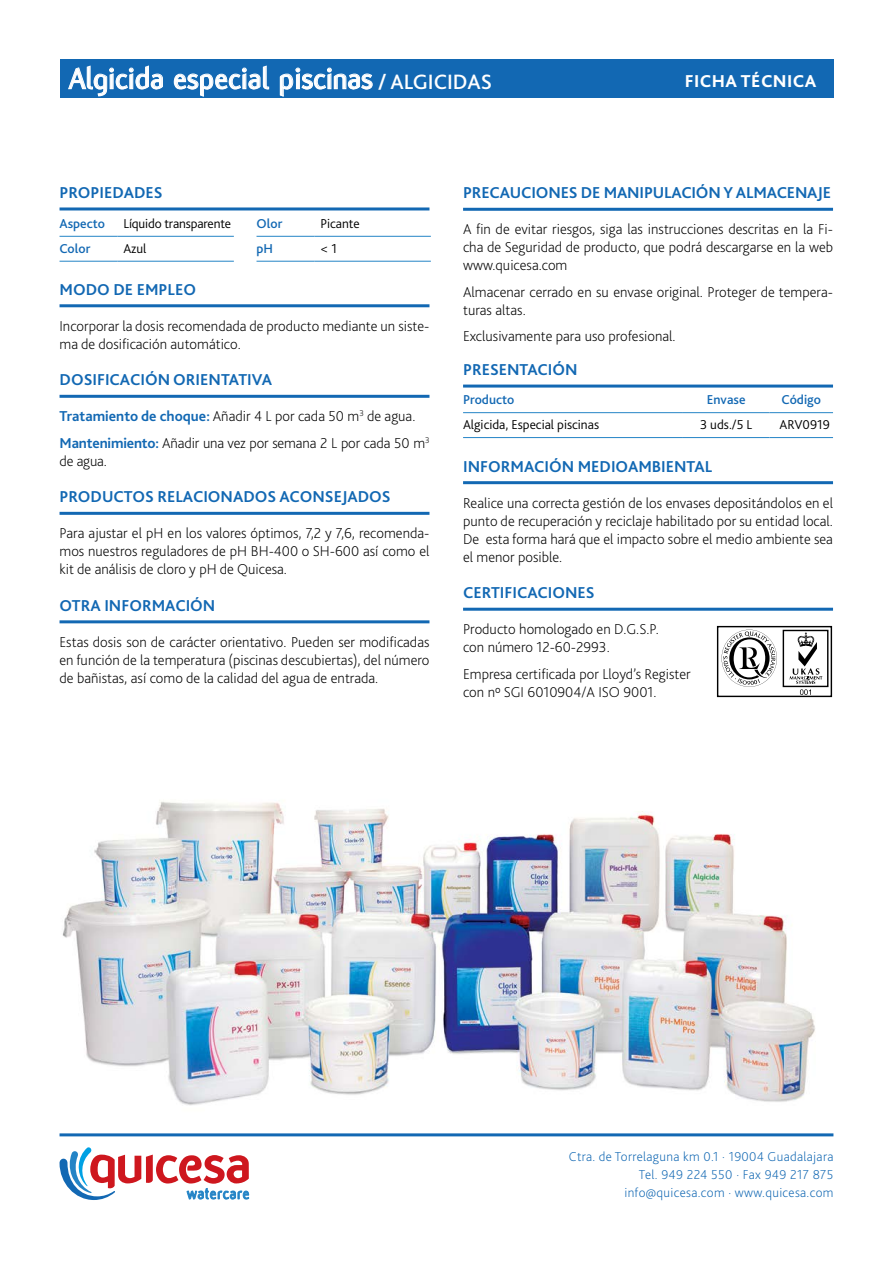
<style>
.page{position:relative;width:893px;height:1263px;background:#fff}
.page>*{position:absolute;margin:0;border:0;box-sizing:border-box;transform-origin:0 0}
.t1{font:700 31.5px "Flux";color:#fff}
.t2{font:500 21.75px "Bliss 2";color:#fff}
.t3{font:800 18px "Bliss 2";letter-spacing:.025em;color:#fff}
.t4{font:700 16.5px "Bliss 2";color:#1268b3}
.t5{font:200 15px/18px "Bliss 2";color:#000}
.t6{font:200 13.5px/18px "Bliss 2";letter-spacing:.025em;color:#1268b3;text-align:right}
.t7{font:300 13.5px "Bliss 2";color:#000}
.t8{font:500 13.5px "Bliss 2";color:#1268b3}
.s1{font-weight:700;color:#1268b3}
</style>
<div class="page">
<hr style="left:60px;top:1133px;width:773px;height:3px;background:#1268b3">
<hr style="left:463px;top:481px;width:370px;height:3px;background:#1268b3">
<hr style="left:463px;top:608px;width:370px;height:3px;background:#1268b3">
<hr style="left:60px;top:207px;width:369px;height:3px;background:#1268b3">
<hr style="left:463px;top:385px;width:370px;height:3px;background:#1268b3">
<div style="left:60px;top:60px;width:773px;height:38px;background:#1268b3"></div>
<svg style="left:68px;top:65px;width:95px;height:32px"></svg>
<svg style="left:174px;top:65px;width:95px;height:32px"></svg>
<svg style="left:280px;top:67px;width:93px;height:30px"></svg>
<hr style="left:117px;top:236px;width:117px;height:1px;background:#2484c6">
<hr style="left:60px;top:261px;width:57px;height:1px;background:#2484c6">
<hr style="left:117px;top:261px;width:117px;height:1px;background:#2484c6">
<hr style="left:60px;top:236px;width:57px;height:1px;background:#2484c6">
<hr style="left:256px;top:236px;width:58px;height:1px;background:#2484c6">
<hr style="left:314px;top:236px;width:117px;height:1px;background:#2484c6">
<hr style="left:256px;top:261px;width:58px;height:1px;background:#2484c6">
<hr style="left:314px;top:261px;width:117px;height:1px;background:#2484c6">
<hr style="left:683px;top:412px;width:86px;height:1px;background:#2484c6">
<hr style="left:769px;top:412px;width:64px;height:1px;background:#2484c6">
<hr style="left:463px;top:437px;width:220px;height:1px;background:#2484c6">
<hr style="left:683px;top:437px;width:86px;height:1px;background:#2484c6">
<hr style="left:769px;top:437px;width:64px;height:1px;background:#2484c6">
<hr style="left:463px;top:412px;width:220px;height:1px;background:#2484c6">
<svg style="left:60px;top:1147px;width:190px;height:53px"></svg>
<svg style="left:716px;top:625px;width:117px;height:73px"></svg>
<hr style="left:463px;top:208px;width:370px;height:3px;background:#1268b3">
<hr style="left:60px;top:304px;width:369px;height:3px;background:#1268b3">
<hr style="left:60px;top:395px;width:369px;height:3px;background:#1268b3">
<hr style="left:60px;top:512px;width:369px;height:3px;background:#1268b3">
<hr style="left:60px;top:620px;width:369px;height:3px;background:#1268b3">
<img style="left:62px;top:801px;width:753px;height:305px">
<h1 class="t1" style="left:69px;top:61px;width:305px">Algicida especial piscinas</h1>
<p class="t3" style="left:685px;top:70px;width:133px">FICHA TÉCNICA</p>
<h2 class="t2" style="left:378px;top:68px;width:115px">/ Algicidas</h2>
<p class="t4" style="left:60px;top:182px;width:11px">PROPIEDADES</p>
<p class="t8" style="left:60px;top:215px;width:47px">Aspecto</p>
<p class="t7" style="left:123px;top:215px;width:109px">Líquido transparente</p>
<p class="t8" style="left:60px;top:240px;width:32px">Color</p>
<p class="t7" style="left:123px;top:240px;width:25px">Azul</p>
<p class="t8" style="left:256px;top:215px;width:27px">Olor</p>
<p class="t7" style="left:320px;top:215px;width:41px">Picante</p>
<p class="t8" style="left:256px;top:240px;width:18px">pH</p>
<p class="t7" style="left:320px;top:240px;width:18px">&lt; 1</p>
<p class="t4" style="left:60px;top:279px;width:14px">MODO</p>
<p class="t4" style="left:113px;top:279px;width:72px">DE EMPLEO</p>
<p class="t5" style="left:60px;top:316px;width:371px">Incorporar la dosis recomendada de producto mediante un siste&shy;ma de dosificación automático.</p>
<p class="t4" style="left:60px;top:370px;width:21px">DOSIFICACI</p>
<p class="t4" style="left:145px;top:370px;width:39px">ÓN ORIEN</p>
<p class="t4" style="left:221px;top:370px;width:51px">TATI VA</p>
<p class="t5" style="left:60px;top:403px;width:371px;line-height:26.5px"><span class="s1">TRATAMIENTO DE CHOQUE:</span> Añadir 4 L por cada 50 m<sup>3</sup> de agua.<br><span class="s1">MANTENIMIENTO:</span> Añadir una vez por semana 2 L por cada 50 m<sup>3</sup></p>
<p class="t5" style="left:60px;top:451px;width:49px">de agua.</p>
<p class="t4" style="left:60px;top:487px;width:21px">PROD</p>
<p class="t4" style="left:102px;top:487px;width:93px">UCTOS RE LACIONADOS</p>
<p class="t4" style="left:279px;top:487px;width:12px">ACONSE</p>
<p class="t4" style="left:342px;top:487px;width:18px">JADOS</p>
<p class="t5" style="left:60px;top:524px;width:371px;text-align:justify">Para ajustar el pH en los valores óptimos, 7,2 y 7,6, recomenda&shy;mos nuestros reguladores de pH BH-400 o SH-600 así como el kit de análisis de cloro y pH de Quicesa.</p>
<p class="t4" style="left:60px;top:595px;width:61px">OTRA INFOR</p>
<p class="t4" style="left:152px;top:595px;width:62px">MACIÓN</p>
<p class="t5" style="left:60px;top:632px;width:371px;text-align:justify">Estas dosis son de carácter orientativo. Pueden ser modificadas en función de la temperatura (piscinas descubiertas), del número de bañistas, así como de la calidad del agua de entrada.</p>
<p class="t4" style="left:463px;top:183px;width:20px">PRECA</p>
<p class="t4" style="left:510px;top:183px;width:22px">UCIONES</p>
<p class="t4" style="left:581px;top:183px;width:46px">DE MANIP</p>
<p class="t4" style="left:653px;top:183px;width:126px">ULACI ÓN Y ALMACENA</p>
<p class="t4" style="left:817px;top:183px;width:13px">JE</p>
<p class="t5" style="left:463px;top:220px;width:371px;text-align:justify">A fin de evitar riesgos, siga las instrucciones descritas en la Fi&shy;cha de Seguridad de producto, que podrá descargarse en la web www.quicesa.com</p>
<p class="t5" style="left:463px;top:282px;width:371px">Almacenar cerrado en su envase original. Proteger de tempera&shy;turas altas.</p>
<p class="t5" style="left:463px;top:327px;width:214px">Exclusivamente para uso profesional.</p>
<p class="t4" style="left:463px;top:359px;width:19px">PRESEN</p>
<p class="t4" style="left:520px;top:359px;width:56px">TACIÓN</p>
<p class="t8" style="left:463px;top:391px;width:53px">Producto</p>
<p class="t8" style="left:707px;top:391px;width:40px">Envase</p>
<p class="t8" style="left:781px;top:391px;width:41px">Código</p>
<p class="t7" style="left:463px;top:416px;width:138px">Algicida, Especial piscinas</p>
<p class="t7" style="left:700px;top:416px;width:54px">3 uds./5 L</p>
<p class="t7" style="left:779px;top:416px;width:52px">ARV0919</p>
<p class="t4" style="left:463px;top:456px;width:16px">INFOR</p>
<p class="t4" style="left:510px;top:456px;width:91px">MACIÓN MEDIOA</p>
<p class="t4" style="left:638px;top:456px;width:23px">MBIEN</p>
<p class="t4" style="left:687px;top:456px;width:27px">TAL</p>
<p class="t5" style="left:463px;top:493px;width:371px;text-align:justify">Realice una correcta gestión de los envases depositándolos en el punto de recuperación y reciclaje habilitado por su entidad local.<br>De esta forma hará que el impacto sobre el medio ambiente sea el menor posible.</p>
<p class="t4" style="left:463px;top:582px;width:47px">CERTIFICACIONES</p>
<p class="t5" style="left:463px;top:620px;width:197px">Producto homologado en D.G.S.P. con número 12-60-2993.</p>
<p class="t5" style="left:463px;top:664px;width:229px">Empresa certificada por Lloyd’s Register con nº SGI 6010904/A ISO 9001.</p>
<p class="t6" style="left:569px;top:1147px;width:266px">Ctra. de Torrelaguna km 0.1 · 19004 Guadalajara<br>Tel. 949 224 550 · Fax 949 217 875 info@quicesa.com · www.quicesa.com</p>
</div>
